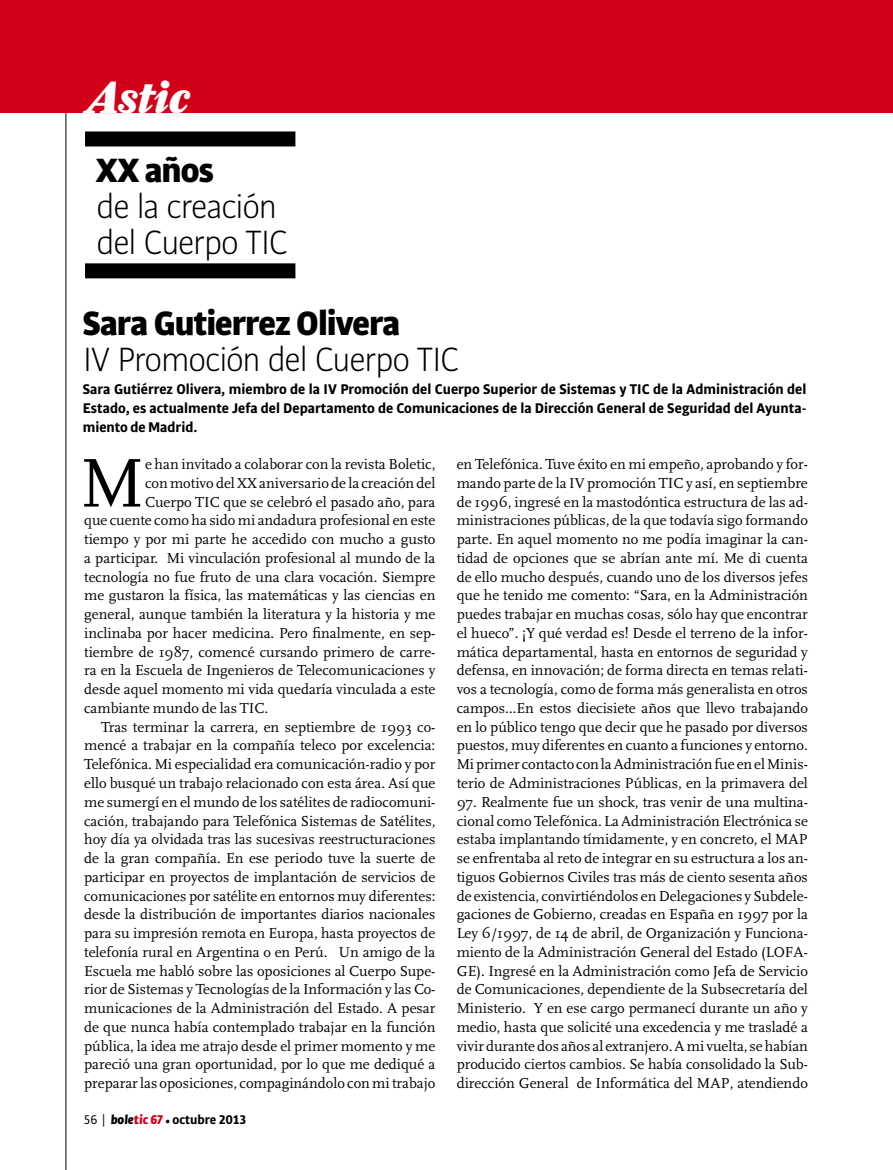
<style>
.page{position:relative;width:893px;height:1170px;background:#fff}
.page>*{position:absolute;margin:0;border:0;box-sizing:border-box;transform-origin:0 0}
.t1{font:71.85px "Scala";color:#000}
.t2{font:italic 900 45px "Farnham Display";color:#fff}
.t3{font:300 36px/36px "Bulo";letter-spacing:-.04em;color:#000}
.t4{font:900 36px "Bulo";letter-spacing:-.025em;color:#000}
.t5{font:15px/18.8px "Scala";color:#000;text-align:justify}
.t6{font:700 15px/18.8px "Bulo";color:#000;text-align:justify}
.t7{font:700 13.5px "Bulo";color:#000}
.s1{font-weight:400}
.s2{font-family:"Benton Gothic";font-weight:400}
.s3{font-weight:900;font-style:italic}
.s4{font-weight:900;font-style:italic;color:#d10019}
</style>
<div class="page">
<hr style="left:84px;top:112px;width:809px;height:1px;background:#000">
<hr style="left:66px;top:0;width:1px;height:1169px;background:#000">
<div style="left:0;top:0;width:893px;height:112px;background:#d10019"></div>
<div style="left:85px;top:131px;width:210px;height:15px;background:#000"></div>
<div style="left:85px;top:263px;width:210px;height:15px;background:#000"></div>
<h2 class="t2" style="left:85px;top:70px;width:107px">Astic</h2>
<h3 class="t4" style="left:97px;top:146px;width:119px">XX años</h3>
<h3 class="t3" style="left:97px;top:187px;width:193px">de la creación del Cuerpo TIC</h3>
<h3 class="t4" style="left:83px;top:299px;width:319px">Sara Gutierrez Olivera</h3>
<h3 class="t3" style="left:83px;top:341px;width:378px">IV Promoción del Cuerpo TIC</h3>
<p class="t6" style="left:83px;top:379px;width:725px">Sara Gutiérrez Olivera, miembro de la IV Promoción del Cuerpo Superior de Sistemas y TIC de la Administración del Estado, es actualmente Jefa del Departamento de Comunicaciones de la Dirección General de Seguridad del Ayunta&shy;miento de Madrid.</p>
<h1 class="t1" style="left:80px;top:444px;width:66px">M</h1>
<p class="t5" style="left:145px;top:455px;width:292px">e han invitado a colaborar con la revista Boletic,</p>
<p class="t5" style="left:145px;top:474px;width:292px">con motivo del XX aniversario de la creación del</p>
<p class="t5" style="left:145px;top:492px;width:292px">Cuerpo TIC que se celebró el pasado año, para</p>
<p class="t5" style="left:84px;top:511px;width:353px">que cuente como ha sido mi andadura profesional en este</p>
<p class="t5" style="left:84px;top:530px;width:353px">tiempo y por mi parte he accedido con mucho a gusto</p>
<p class="t5" style="left:84px;top:549px;width:353px">a participar. Mi vinculación profesional al mundo de la</p>
<p class="t5" style="left:84px;top:567px;width:353px">tecnología no fue fruto de una clara vocación. Siempre</p>
<p class="t5" style="left:84px;top:586px;width:353px">me gustaron la física, las matemáticas y las ciencias en</p>
<p class="t5" style="left:84px;top:605px;width:353px">general, aunque también la literatura y la historia y me</p>
<p class="t5" style="left:84px;top:624px;width:353px">inclinaba por hacer medicina. Pero finalmente, en sep-</p>
<p class="t5" style="left:84px;top:642px;width:353px">tiembre de 1987, comencé cursando primero de carre-</p>
<p class="t5" style="left:84px;top:661px;width:353px">ra en la Escuela de Ingenieros de Telecomunicaciones y</p>
<p class="t5" style="left:84px;top:680px;width:353px">desde aquel momento mi vida quedaría vinculada a este</p>
<p class="t5" style="left:84px;top:699px;width:186px">cambiante mundo de las TIC.</p>
<p class="t5" style="left:101px;top:717px;width:336px">Tras terminar la carrera, en septiembre de 1993 co-</p>
<p class="t5" style="left:84px;top:736px;width:353px">mencé a trabajar en la compañía teleco por excelencia:</p>
<p class="t5" style="left:84px;top:755px;width:353px">Telefónica. Mi especialidad era comunicación-radio y por</p>
<p class="t5" style="left:84px;top:774px;width:353px">ello busqué un trabajo relacionado con esta área. Así que</p>
<p class="t5" style="left:84px;top:792px;width:353px">me sumergí en el mundo de los satélites de radiocomuni-</p>
<p class="t5" style="left:84px;top:811px;width:353px">cación, trabajando para Telefónica Sistemas de Satélites,</p>
<p class="t5" style="left:84px;top:830px;width:353px">hoy día ya olvidada tras las sucesivas reestructuraciones</p>
<p class="t5" style="left:84px;top:849px;width:353px">de la gran compañía. En ese periodo tuve la suerte de</p>
<p class="t5" style="left:84px;top:867px;width:353px">participar en proyectos de implantación de servicios de</p>
<p class="t5" style="left:84px;top:886px;width:353px">comunicaciones por satélite en entornos muy diferentes:</p>
<p class="t5" style="left:84px;top:905px;width:353px">desde la distribución de importantes diarios nacionales</p>
<p class="t5" style="left:84px;top:924px;width:353px">para su impresión remota en Europa, hasta proyectos de</p>
<p class="t5" style="left:84px;top:942px;width:353px">telefonía rural en Argentina o en Perú. Un amigo de la</p>
<p class="t5" style="left:84px;top:961px;width:353px">Escuela me habló sobre las oposiciones al Cuerpo Supe-</p>
<p class="t5" style="left:84px;top:980px;width:353px">rior de Sistemas y Tecnologías de la Información y las Co-</p>
<p class="t5" style="left:84px;top:999px;width:353px">municaciones de la Administración del Estado. A pesar</p>
<p class="t5" style="left:84px;top:1017px;width:353px">de que nunca había contemplado trabajar en la función</p>
<p class="t5" style="left:84px;top:1036px;width:353px">pública, la idea me atrajo desde el primer momento y me</p>
<p class="t5" style="left:84px;top:1055px;width:353px">pareció una gran oportunidad, por lo que me dediqué a</p>
<p class="t5" style="left:84px;top:1074px;width:353px">preparar las oposiciones, compaginándolo con mi trabajo</p>
<p class="t7" style="left:84px;top:1111px;width:163px"><span class="s1">56</span> <span class="s2">|</span> <span class="s3">bole</span><span class="s4">tic 67</span> <span class="s3">•</span> octubre 2013</p>
<p class="t5" style="left:457px;top:455px;width:353px">en Telefónica. Tuve éxito en mi empeño, aprobando y for&shy;mando parte de la IV promoción TIC y así, en septiembre de 1996, ingresé en la mastodóntica estructura de las ad&shy;ministraciones públicas, de la que todavía sigo formando parte. En aquel momento no me podía imaginar la can&shy;tidad de opciones que se abrían ante mí. Me di cuenta de ello mucho después, cuando uno de los diversos jefes que he tenido me comento: “Sara, en la Administración puedes trabajar en muchas cosas, sólo hay que encontrar el hueco”. ¡Y qué verdad es! Desde el terreno de la infor&shy;mática departamental, hasta en entornos de seguridad y defensa, en innovación; de forma directa en temas relati&shy;vos a tecnología, como de forma más generalista en otros campos…En estos diecisiete años que llevo trabajando en lo público tengo que decir que he pasado por diversos puestos, muy diferentes en cuanto a funciones y entorno.<br>Mi primer contacto con la Administración fue en el Minis&shy;terio de Administraciones Públicas, en la primavera del</p>
<p class="t5" style="left:457px;top:792px;width:353px">97. Realmente fue un shock, tras venir de una multina&shy;cional como Telefónica. La Administración Electrónica se estaba implantando tímidamente, y en concreto, el MAP se enfrentaba al reto de integrar en su estructura a los an&shy;tiguos Gobiernos Civiles tras más de ciento sesenta años de existencia, convirtiéndolos en Delegaciones y Subdele&shy;gaciones de Gobierno, creadas en España en 1997 por la Ley 6/1997, de 14 de abril, de Organización y Funciona&shy;miento de la Administración General del Estado (LOFA-GE). Ingresé en la Administración como Jefa de Servicio de Comunicaciones, dependiente de la Subsecretaría del Ministerio. Y en ese cargo permanecí durante un año y medio, hasta que solicité una excedencia y me trasladé a vivir durante dos años al extranjero. A mi vuelta, se habían producido ciertos cambios. Se había consolidado la Sub&shy;dirección General de Informática del MAP, atendiendo</p>
</div>
